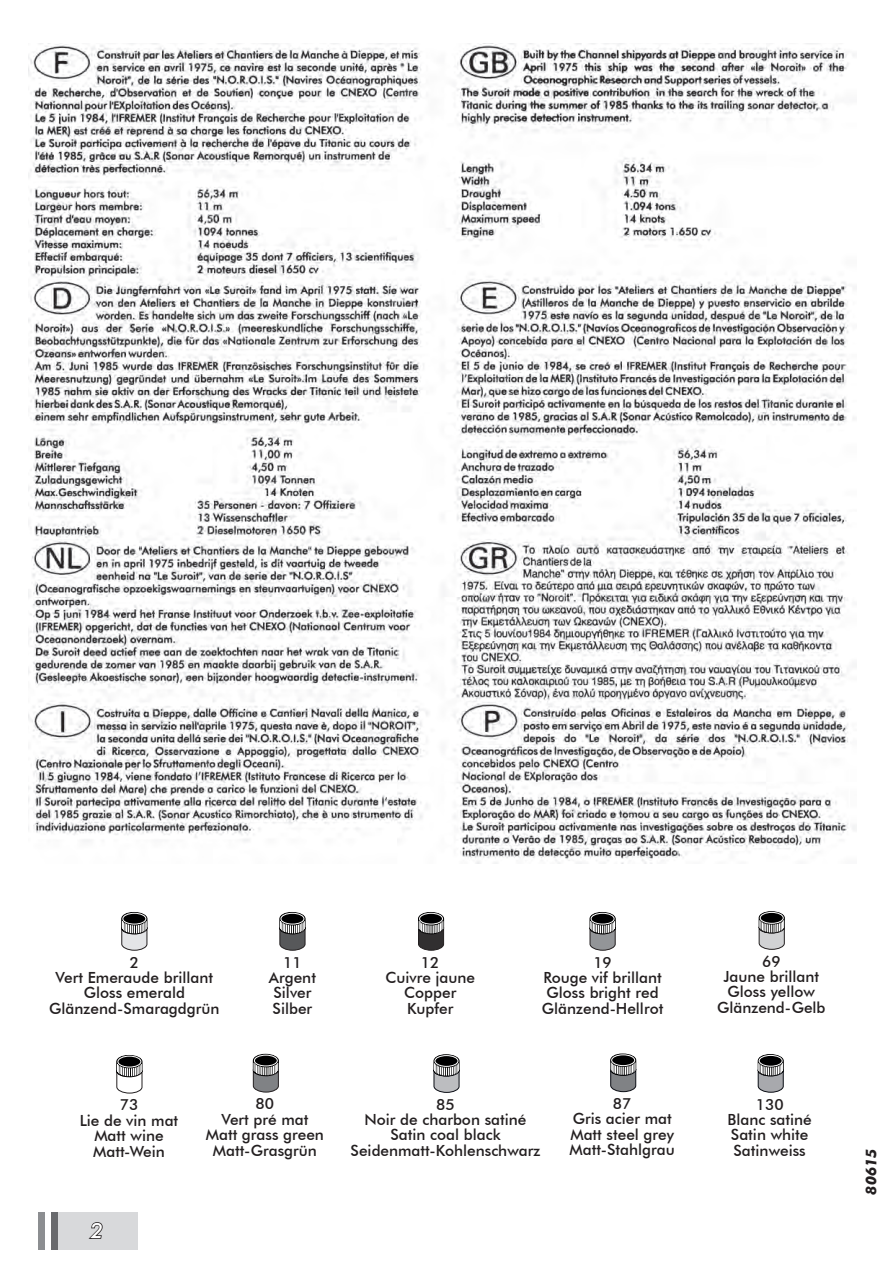
<style>
.page{position:relative;width:893px;height:1263px;background:#fff}
.page>*{position:absolute;margin:0;border:0;box-sizing:border-box;transform-origin:0 0}
.t1{font:italic 500 21px "Futura BT";color:#fff}
.t2{font:500 15.3px/15.3px "Futura BT";color:#231f20;text-align:center}
.t3{font:italic 700 15px "Futura BT";color:#231f20}
</style>
<div class="page">
<svg style="left:39px;top:1212px;width:99px;height:37px;background:#c8c9cb"></svg>
<img style="left:28px;top:44px;width:828px;height:819px">
<svg style="left:757px;top:1054px;width:27px;height:39px"></svg>
<svg style="left:610px;top:1053px;width:27px;height:39px"></svg>
<svg style="left:433px;top:1054px;width:27px;height:39px"></svg>
<svg style="left:252px;top:1053px;width:27px;height:40px"></svg>
<svg style="left:758px;top:911px;width:27px;height:39px"></svg>
<svg style="left:418px;top:912px;width:27px;height:39px"></svg>
<svg style="left:116px;top:1055px;width:27px;height:39px"></svg>
<svg style="left:589px;top:912px;width:27px;height:39px"></svg>
<svg style="left:279px;top:912px;width:27px;height:39px"></svg>
<svg style="left:121px;top:912px;width:27px;height:39px"></svg>
<p class="t2" style="left:49px;top:954px;width:172px">2<br>Vert Emeraude brillant<br>Gloss emerald<br>Glänzend-Smaragdgrün</p>
<p class="t2" style="left:269px;top:954px;width:49px">11<br>Argent<br>Silver<br>Silber</p>
<p class="t2" style="left:385px;top:954px;width:91px">12<br>Cuivre jaune<br>Copper<br>Kupfer</p>
<p class="t2" style="left:542px;top:954px;width:123px">19<br>Rouge vif brillant<br>Gloss bright red<br>Glänzend-Hellrot</p>
<p class="t2" style="left:80px;top:1097px;width:100px">73<br>Lie de vin mat<br>Matt wine<br>Matt-Wein</p>
<h1 class="t1" style="left:90px;top:1218px;width:14px">2</h1>
<p class="t2" style="left:206px;top:1096px;width:120px">80<br>Vert pré mat<br>Matt grass green<br>Matt-Grasgrün</p>
<p class="t2" style="left:351px;top:1096px;width:191px">85<br>Noir de charbon satiné<br>Satin coal black<br>Seidenmatt-Kohlenschwarz</p>
<p class="t2" style="left:569px;top:1096px;width:107px">87<br>Gris acier mat<br>Matt steel grey<br>Matt-Stahlgrau</p>
<p class="t2" style="left:717px;top:953px;width:110px">69<br>Jaune brillant<br>Gloss yellow<br>Glänzend-Gelb</p>
<p class="t2" style="left:728px;top:1096px;width:86px">130<br>Blanc satiné<br>Satin white<br>Satinweiss</p>
<p class="t3" style="left:862px;top:1194px;width:47px;rotate:-90deg">80615</p>
</div>
